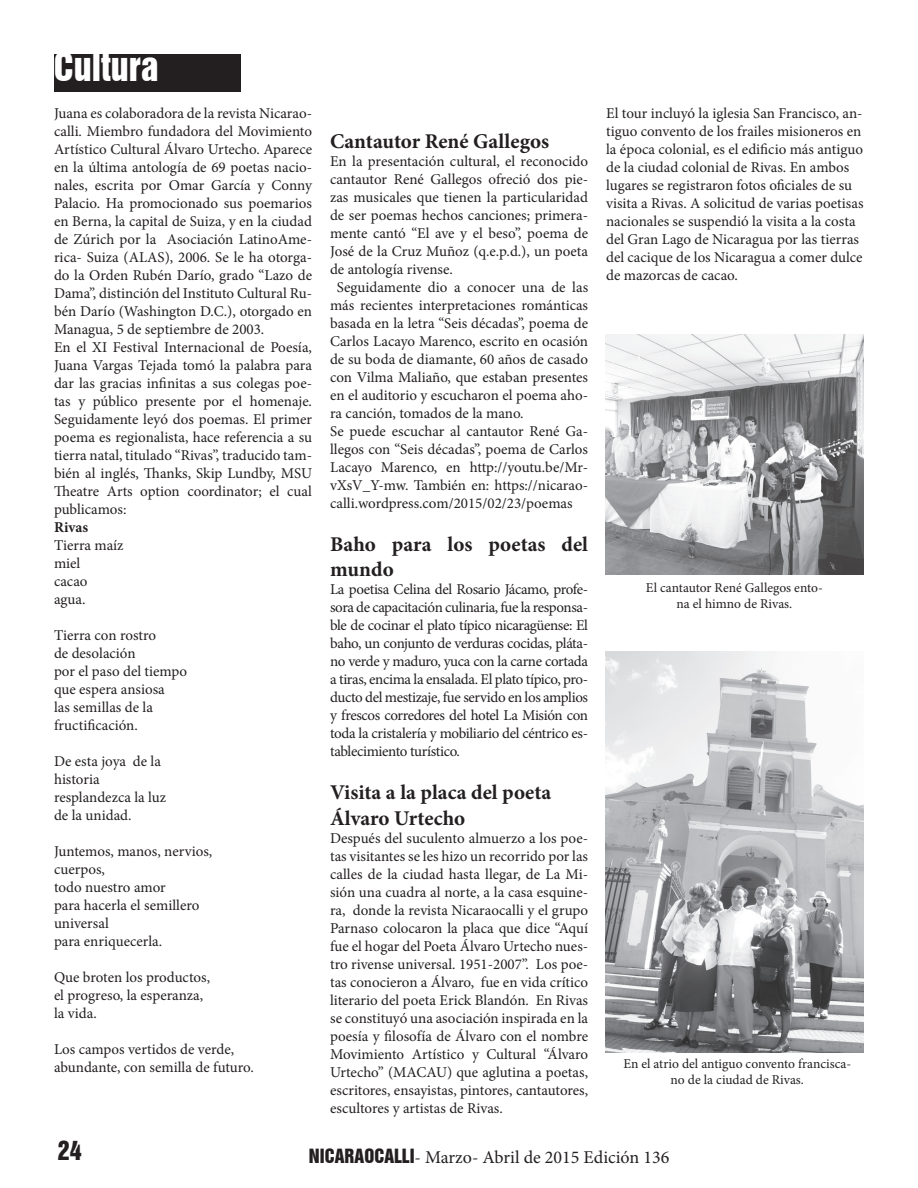
<style>
.page{position:relative;width:918px;height:1188px;background:#fff}
.page>*{position:absolute;margin:0;border:0;box-sizing:border-box;transform-origin:0 0}
.t1{font:36px "Swiss 921 BT Regular A";color:#fff}
.t2{font:24px "Swiss 921 BT Regular A";color:#231f20}
.t3{font:700 21px/25.2px "Minion Pro";color:#231f20}
.t4{font:18px "Minion Pro";color:#231f20}
.t5{font:15px/18px "Minion Pro";color:#231f20;text-align:justify}
.t6{font:700 15px "Minion Pro";color:#231f20}
.t7{font:13.5px/16.2px "Minion Pro";color:#231f20;text-align:center}
.s1{font-family:"Swiss 921 BT Regular A"}
</style>
<div class="page">
<img style="left:605px;top:334px;width:259px;height:241px">
<img style="left:605px;top:652px;width:258px;height:400px">
<div style="left:54px;top:54px;width:187px;height:37px;background:#231f20"></div>
<p class="t1" style="left:54px;top:44px;width:106px">Cultura</p>
<p class="t5" style="left:54px;top:105px;width:260px">Juana es colaboradora de la revista Nicarao&shy;calli. Miembro fundadora del Movimiento Artístico Cultural Álvaro Urtecho. Aparece en la última antología de 69 poetas nacio&shy;nales, escrita por Omar García y Conny Palacio. Ha promocionado sus poemarios en Berna, la capital de Suiza, y en la ciudad de Zúrich por la Asociación LatinoAme&shy;rica- Suiza (ALAS), 2006. Se le ha otorga&shy;do la Orden Rubén Darío, grado “Lazo de Dama”, distinción del Instituto Cultural Ru&shy;bén Darío (Washington D.C.), otorgado en Managua, 5 de septiembre de 2003.</p>
<p class="t5" style="left:54px;top:339px;width:260px">En el XI Festival Internacional de Poesía, Juana Vargas Tejada tomó la palabra para dar las gracias infinitas a sus colegas poe&shy;tas y público presente por el homenaje.<br>Seguidamente leyó dos poemas. El primer poema es regionalista, hace referencia a su tierra natal, titulado “Rivas”, traducido tam&shy;bién al inglés, Thanks, Skip Lundby, MSU Theatre Arts option coordinator; el cual publicamos:</p>
<p class="t6" style="left:54px;top:517px;width:36px">Rivas</p>
<p class="t5" style="left:54px;top:537px;width:71px">Tierra maíz</p>
<p class="t5" style="left:54px;top:555px;width:28px">miel</p>
<p class="t5" style="left:54px;top:573px;width:35px">cacao</p>
<p class="t5" style="left:54px;top:591px;width:33px">agua.</p>
<p class="t5" style="left:54px;top:627px;width:104px">Tierra con rostro</p>
<p class="t5" style="left:54px;top:645px;width:83px">de desolación</p>
<p class="t5" style="left:54px;top:663px;width:135px">por el paso del tiempo</p>
<p class="t5" style="left:54px;top:681px;width:112px">que espera ansiosa</p>
<p class="t5" style="left:54px;top:699px;width:100px">las semillas de la</p>
<p class="t5" style="left:54px;top:717px;width:85px">fructificación.</p>
<p class="t5" style="left:54px;top:753px;width:109px">De esta joya de la</p>
<p class="t5" style="left:54px;top:771px;width:47px">historia</p>
<p class="t5" style="left:54px;top:789px;width:114px">resplandezca la luz</p>
<p class="t5" style="left:54px;top:807px;width:79px">de la unidad.</p>
<p class="t5" style="left:54px;top:843px;width:160px">Juntemos, manos, nervios,</p>
<p class="t5" style="left:54px;top:861px;width:53px">cuerpos,</p>
<p class="t5" style="left:54px;top:879px;width:113px">todo nuestro amor</p>
<p class="t5" style="left:54px;top:897px;width:147px">para hacerla el semillero</p>
<p class="t5" style="left:54px;top:915px;width:56px">universal</p>
<p class="t5" style="left:54px;top:933px;width:110px">para enriquecerla.</p>
<p class="t5" style="left:54px;top:969px;width:158px">Que broten los productos,</p>
<p class="t5" style="left:54px;top:987px;width:151px">el progreso, la esperanza,</p>
<p class="t5" style="left:54px;top:1005px;width:44px">la vida.</p>
<p class="t5" style="left:54px;top:1041px;width:182px">Los campos vertidos de verde,</p>
<p class="t5" style="left:54px;top:1059px;width:201px">abundante, con semilla de futuro.</p>
<p class="t3" style="left:330px;top:128px;width:221px">Cantautor René Gallegos</p>
<p class="t5" style="left:330px;top:152px;width:260px">En la presentación cultural, el reconocido cantautor René Gallegos ofreció dos pie&shy;zas musicales que tienen la particularidad de ser poemas hechos canciones; primera&shy;mente cantó “El ave y el beso”, poema de José de la Cruz Muñoz (q.e.p.d.), un poeta de antología rivense.</p>
<p class="t5" style="left:330px;top:278px;width:260px;text-indent:7px">Seguidamente dio a conocer una de las más recientes interpretaciones románticas basada en la letra “Seis décadas”, poema de Carlos Lacayo Marenco, escrito en ocasión de su boda de diamante, 60 años de casado con Vilma Maliaño, que estaban presentes en el auditorio y escucharon el poema aho&shy;ra canción, tomados de la mano.</p>
<p class="t5" style="left:330px;top:422px;width:260px">Se puede escuchar al cantautor René Ga&shy;llegos con “Seis décadas”, poema de Carlos Lacayo Marenco, en http://youtu.be/Mr&shy;vXsV_Y-mw. También en: https://nicarao&shy;calli.wordpress.com/2015/02/23/poemas</p>
<p class="t3" style="left:330px;top:531px;width:260px">Baho para los poetas del mundo</p>
<p class="t5" style="left:330px;top:581px;width:260px">La poetisa Celina del Rosario Jácamo, profe&shy;sora de capacitación culinaria, fue la responsa&shy;ble de cocinar el plato típico nicaragüense: El baho, un conjunto de verduras cocidas, pláta&shy;no verde y maduro, yuca con la carne cortada a tiras, encima la ensalada. El plato típico, pro&shy;ducto del mestizaje, fue servido en los amplios y frescos corredores del hotel La Misión con toda la cristalería y mobiliario del céntrico es&shy;tablecimiento turístico.</p>
<p class="t3" style="left:330px;top:780px;width:223px">Visita a la placa del poeta</p>
<p class="t3" style="left:330px;top:805px;width:137px">Álvaro Urtecho</p>
<p class="t5" style="left:330px;top:829px;width:260px">Después del suculento almuerzo a los poe&shy;tas visitantes se les hizo un recorrido por las calles de la ciudad hasta llegar, de La Mi&shy;sión una cuadra al norte, a la casa esquine&shy;ra, donde la revista Nicaraocalli y el grupo Parnaso colocaron la placa que dice “Aquí fue el hogar del Poeta Álvaro Urtecho nues&shy;tro rivense universal. 1951-2007”. Los poe&shy;tas conocieron a Álvaro, fue en vida crítico literario del poeta Erick Blandón. En Rivas se constituyó una asociación inspirada en la poesía y filosofía de Álvaro con el nombre Movimiento Artístico y Cultural “Álvaro Urtecho” (MACAU) que aglutina a poetas, escritores, ensayistas, pintores, cantautores, escultores y artistas de Rivas.</p>
<p class="t5" style="left:606px;top:105px;width:259px;text-align:left">El tour incluyó la iglesia San Francisco, an&shy;tiguo convento de los frailes misioneros en la época colonial, es el edificio más antiguo de la ciudad colonial de Rivas. En ambos lugares se registraron fotos oficiales de su visita a Rivas. A solicitud de varias poetisas nacionales se suspendió la visita a la costa del Gran Lago de Nicaragua por las tierras del cacique de los Nicaragua a comer dulce de mazorcas de cacao.</p>
<p class="t7" style="left:646px;top:579px;width:178px">El cantautor René Gallegos ento&shy;na el himno de Rivas.</p>
<p class="t7" style="left:623px;top:1056px;width:229px">En el atrio del antiguo convento francisca&shy;no de la ciudad de Rivas.</p>
<h2 class="t2" style="left:58px;top:1135px;width:25px">24</h2>
<p class="t4" style="left:309px;top:1145px;width:362px"><span class="s1">NICARAOCALLI</span>- Marzo- Abril de 2015 Edición 136</p>
</div>
